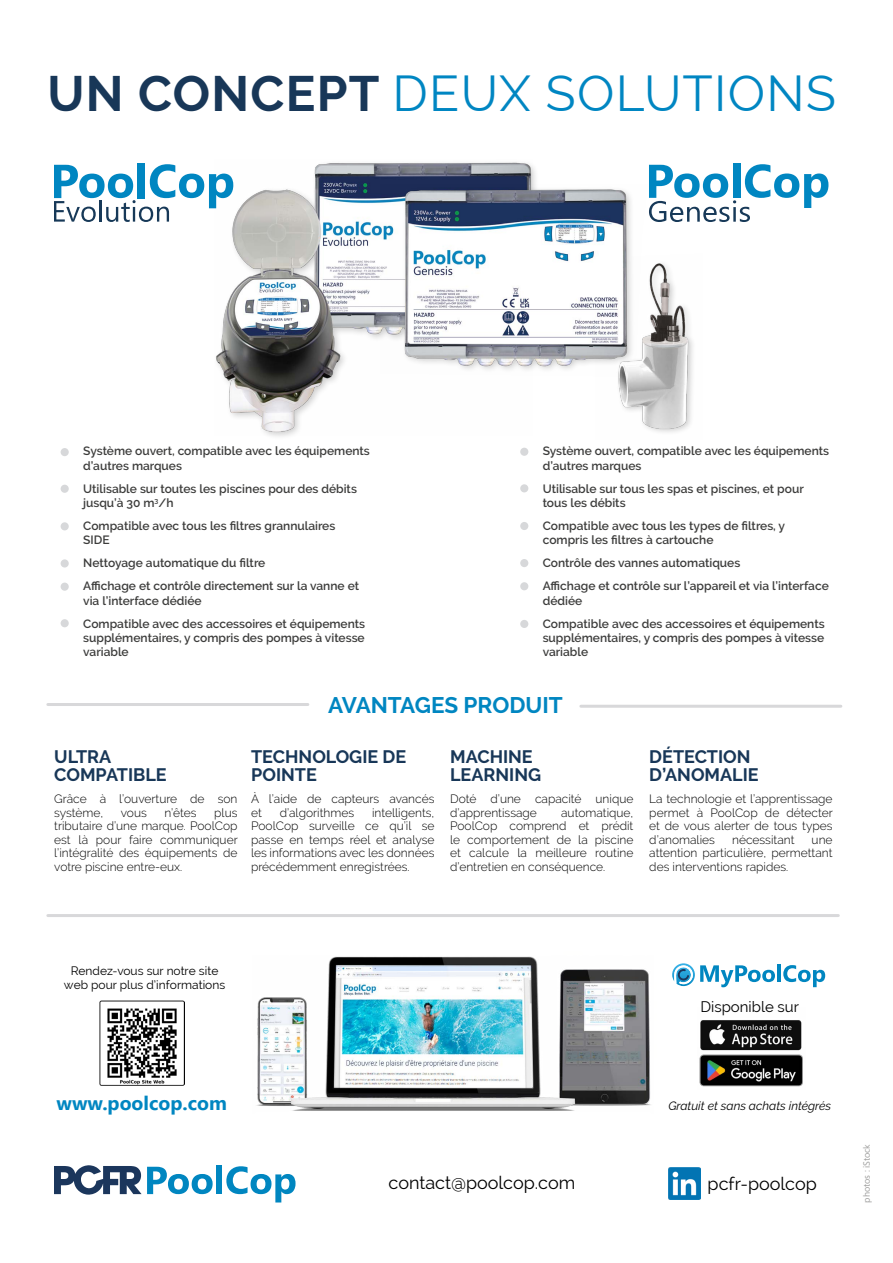
<style>
.page{position:relative;width:893px;height:1263px;background:#fff}
.page>*{position:absolute;margin:0;border:0;box-sizing:border-box;transform-origin:0 0}
.t1{font:49.5px "Raleway";letter-spacing:.025em;color:#0086c2}
.t2{font:700 22.5px "Raleway";color:#0086c1}
.t3{font:700 19.5px "Segoe UI";color:#0086c1}
.t4{font:700 18px/18px "Raleway";color:#183758}
.t5{font:18px "Raleway";color:#000}
.t6{font:15px "Raleway";color:#000}
.t7{font:600 12px/14.4px "Raleway";color:#3c3c3b}
.t8{font:300 12px/13.5px "Raleway";color:#000;text-align:justify}
.t9{font:12px/14.4px "Raleway";color:#000;text-align:center}
.t10{font:italic 12px "Raleway";color:#000}
.t11{font:9px "Segoe UI";color:#9d9d9c}
.s1{font-weight:700;color:#183758}
</style>
<div class="page">
<img style="left:216px;top:162px;width:317px;height:274px">
<div style="left:401px;top:185px;width:239px;height:200px;background:#fefefe"></div>
<img style="left:379px;top:183px;width:252px;height:194px">
<div style="left:520px;top:448px;width:8px;height:8px;background:#d7d8da;border-radius:50%"></div>
<div style="left:520px;top:484px;width:8px;height:8px;background:#d7d8da;border-radius:50%"></div>
<div style="left:520px;top:522px;width:8px;height:8px;background:#d7d8da;border-radius:50%"></div>
<div style="left:520px;top:559px;width:8px;height:8px;background:#d7d8da;border-radius:50%"></div>
<div style="left:520px;top:582px;width:8px;height:8px;background:#d7d8da;border-radius:50%"></div>
<div style="left:520px;top:620px;width:8px;height:8px;background:#d7d8da;border-radius:50%"></div>
<div style="left:61px;top:448px;width:8px;height:8px;background:#d7d8da;border-radius:50%"></div>
<div style="left:61px;top:485px;width:8px;height:8px;background:#d7d8da;border-radius:50%"></div>
<div style="left:61px;top:522px;width:8px;height:8px;background:#d7d8da;border-radius:50%"></div>
<div style="left:61px;top:559px;width:8px;height:8px;background:#d7d8da;border-radius:50%"></div>
<div style="left:61px;top:583px;width:8px;height:8px;background:#d7d8da;border-radius:50%"></div>
<div style="left:61px;top:619px;width:8px;height:8px;background:#d7d8da;border-radius:50%"></div>
<div style="left:138px;top:163px;width:7px;height:35px;background:#0086c1"></div>
<svg style="left:54px;top:164px;width:179px;height:58px"></svg>
<div style="left:733px;top:163px;width:7px;height:35px;background:#0086c1"></div>
<svg style="left:649px;top:164px;width:179px;height:58px"></svg>
<img style="left:256px;top:956px;width:395px;height:155px">
<img style="left:595px;top:253px;width:98px;height:180px">
<hr style="left:581px;top:705px;width:260px;height:3px;background:#d8d8da">
<hr style="left:48px;top:703px;width:260px;height:3px;background:#d8d8da">
<hr style="left:48px;top:914px;width:790px;height:3px;background:#d8d8da">
<svg style="left:672px;top:963px;width:103px;height:24px"></svg>
<hr style="left:777px;top:964px;width:4px;height:18px;background:#0086c0">
<svg style="left:783px;top:965px;width:42px;height:22px"></svg>
<img style="left:700px;top:1020px;width:102px;height:28px">
<img style="left:699px;top:1048px;width:104px;height:39px">
<svg style="left:54px;top:1165px;width:159px;height:30px"></svg>
<div style="left:216px;top:1165px;width:6px;height:29px;background:#0086c0"></div>
<svg style="left:226px;top:1166px;width:70px;height:36px"></svg>
<img style="left:99px;top:1001px;width:85px;height:84px">
<img style="left:668px;top:1168px;width:32px;height:32px">
<h1 class="t1" style="left:48px;top:65px;width:790px"><span class="s1">UN CONCEPT</span> DEUX SOLUTIONS</h1>
<p class="t7" style="left:83px;top:444px;width:288px">Système ouvert, compatible avec les équipements d’autres marques</p>
<p class="t7" style="left:83px;top:481px;width:275px">Utilisable sur toutes les piscines pour des débits jusqu’à 30 m<sup>3</sup>/h</p>
<p class="t7" style="left:83px;top:519px;width:254px">Compatible avec tous les filtres grannulaires<br>SIDE</p>
<p class="t7" style="left:83px;top:552px;width:277px;line-height:23px">Nettoyage automatique du filtre<br>Affichage et contrôle directement sur la vanne et</p>
<p class="t7" style="left:83px;top:589px;width:283px;line-height:23px">via l’interface dédiée<br>Compatible avec des accessoires et équipements</p>
<p class="t7" style="left:83px;top:630px;width:283px">supplémentaires, y compris des pompes à vitesse variable</p>
<p class="t7" style="left:543px;top:444px;width:288px">Système ouvert, compatible avec les équipements d’autres marques</p>
<p class="t7" style="left:543px;top:481px;width:263px">Utilisable sur tous les spas et piscines, et pour tous les débits</p>
<p class="t7" style="left:543px;top:519px;width:244px">Compatible avec tous les types de filtres, y compris les filtres à cartouche</p>
<p class="t7" style="left:543px;top:552px;width:288px;line-height:23px">Contrôle des vannes automatiques<br>Affichage et contrôle sur l’appareil et via l’interface</p>
<p class="t7" style="left:543px;top:589px;width:283px;line-height:23px">dédiée<br>Compatible avec des accessoires et équipements</p>
<p class="t7" style="left:543px;top:630px;width:283px">supplémentaires, y compris des pompes à vitesse variable</p>
<h2 class="t2" style="left:328px;top:692px;width:236px">AVANTAGES PRODUIT</h2>
<h3 class="t4" style="left:54px;top:748px;width:114px">ULTRA<br>COMPATIBLE</h3>
<p class="t8" style="left:54px;top:792px;width:185px">Grâce à l’ouverture de son système,</p>
<p class="t8" style="left:54px;top:805px;width:185px;text-indent:160px">plus tributaire d’une marque. PoolCop est là pour faire communiquer l’intégralité des équipements de votre piscine entre-eux.</p>
<p class="t8" style="left:121px;top:805px;width:28px">vous</p>
<p class="t8" style="left:164px;top:805px;width:34px">n’êtes</p>
<h3 class="t4" style="left:251px;top:748px;width:157px">TECHNOLOGIE DE<br>POINTE</h3>
<p class="t8" style="left:251px;top:792px;width:185px">À l’aide de capteurs avancés et</p>
<p class="t8" style="left:251px;top:805px;width:185px;text-indent:121px">intelligents, PoolCop surveille ce qu’il se passe en temps réel et analyse les informations avec les données précédemment enregistrées.</p>
<p class="t8" style="left:280px;top:805px;width:76px">d’algorithmes</p>
<h3 class="t4" style="left:450px;top:748px;width:93px">MACHINE<br>LEARNING</h3>
<p class="t8" style="left:450px;top:792px;width:185px">Doté d’une capacité unique d’apprentissage</p>
<p class="t8" style="left:450px;top:805px;width:185px;text-indent:111px">automatique, PoolCop comprend et prédit le comportement de la piscine et calcule la meilleure routine d’entretien en conséquence.</p>
<h3 class="t4" style="left:649px;top:748px;width:111px">DÉTECTION<br>D’ANOMALIE</h3>
<p class="t8" style="left:649px;top:792px;width:185px">La technologie et l’apprentissage permet à PoolCop de détecter et de vous alerter de tous types d’anomalies</p>
<p class="t8" style="left:732px;top:832px;width:64px">nécessitant</p>
<p class="t8" style="left:649px;top:832px;width:185px;text-indent:162px">une attention particulière, permettant des interventions rapides.</p>
<p class="t9" style="left:64px;top:963px;width:163px">Rendez-vous sur notre site web pour plus d’informations</p>
<p class="t6" style="left:700px;top:998px;width:100px">Disponible sur</p>
<h3 class="t3" style="left:56px;top:1085px;width:172px">www.poolcop.com</h3>
<p class="t10" style="left:668px;top:1098px;width:164px">Gratuit et sans achats intégrés</p>
<h3 class="t5" style="left:389px;top:1173px;width:188px">contact@poolcop.com</h3>
<h3 class="t5" style="left:708px;top:1173px;width:111px">pcfr-poolcop</h3>
<p class="t11" style="left:858px;top:1202px;width:60px;rotate:-90deg">photos : iStock</p>
</div>
